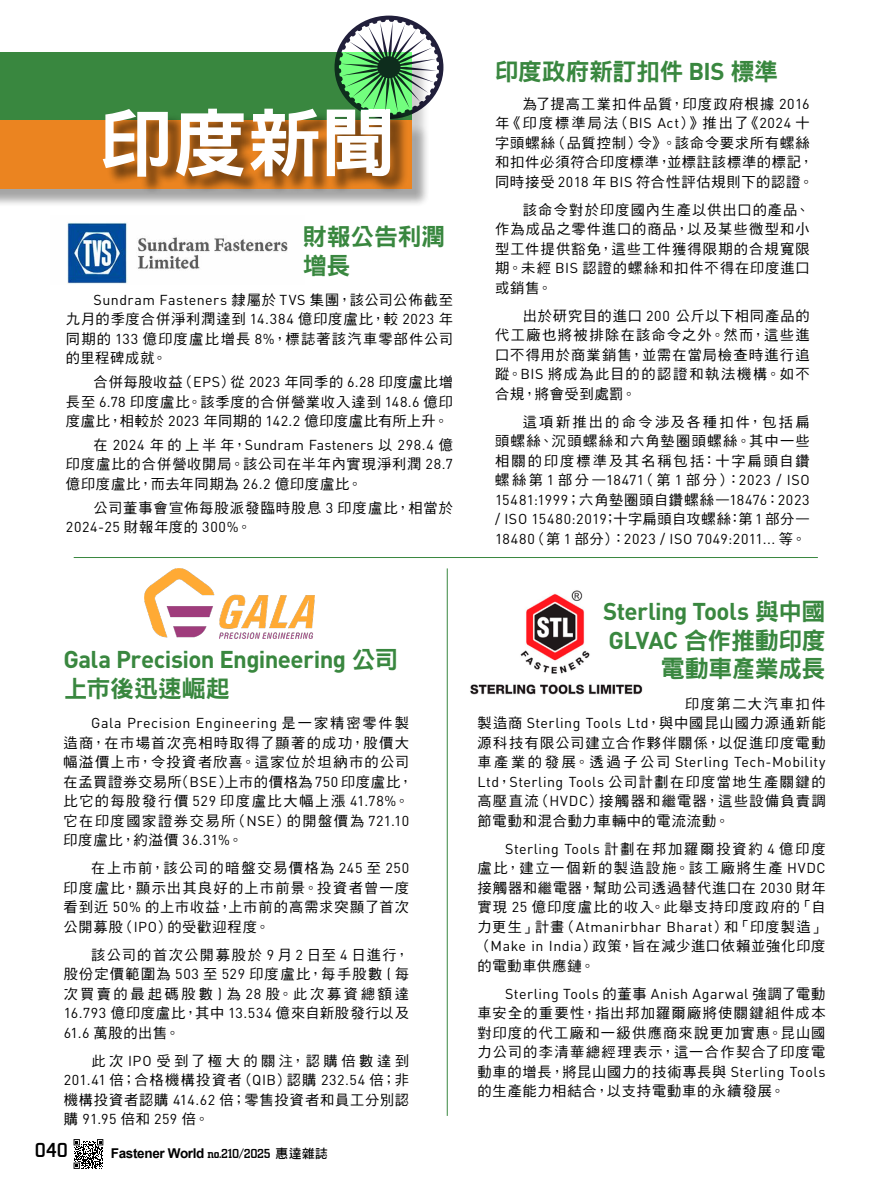
<style>
.page{position:relative;width:893px;height:1191px;background:#fff}
.page>*{position:absolute;margin:0;border:0;box-sizing:border-box;transform-origin:0 0}
.t1{font:75px "DF Hei Std W9";color:#fff}
.t2{font:24px/28.5px "DF Hei Std W9";letter-spacing:-.02em;color:#39873f}
.t3{font:700 24px "DIN";letter-spacing:-.025em;color:#39873f}
.t4{font:500 21px "City D";color:#000}
.t5{font:14.25px/19.5px "DF Hei Std W5";letter-spacing:.075em;color:#000;text-align:justify}
.t6{font:14.25px/19.5px "DIN Pro";letter-spacing:.035em;color:#000;text-align:justify}
.t7{font:14.25px/19.5px "DF Hei Std W5";letter-spacing:.095em;color:#000}
.t8{font:14.25px/19.5px "DF Hei Std W5";letter-spacing:.055em;color:#000}
.t9{font:14.25px/19.5px "DF Hei Std W5";letter-spacing:.05em;color:#000}
.t10{font:14.25px "DIN Pro";letter-spacing:.01em;color:#000}
.t11{font:14.25px "DF Hei Std W5";letter-spacing:.11em;color:#000}
.t12{font:700 13.5px "Arial";letter-spacing:-.025em;color:#000}
.s1{font-family:"DF Hei Std W5"}
.s2{font-family:"DIN Pro"}
.s3{font-family:"DF Hei Std W9";font-weight:400}
.s4{font-family:"City D";font-weight:500}
.s5{font-family:"DF Hei Std W7";font-weight:400;font-size:12.75px}
.s6{font-family:"DIN";font-weight:700}
</style>
<div class="page">
<div style="left:0;top:53px;width:411px;height:136px;background:#39873f"></div>
<div style="left:0;top:123px;width:430px;height:85px;background:#000;opacity:.2"></div>
<div style="left:0;top:121px;width:411px;height:68px;background:#eb8420"></div>
<div style="left:106px;top:111px;width:303px;height:84px;background:#000;opacity:.5"></div>
<svg style="left:74px;top:1139px;width:29px;height:30px"></svg>
<svg style="left:334px;top:16px;width:109px;height:103px"></svg>
<svg style="left:339px;top:20px;width:100px;height:95px"></svg>
<img style="left:67px;top:222px;width:221px;height:62px">
<hr style="left:74px;top:557px;width:744px;height:1px;background:#39873f">
<hr style="left:447px;top:568px;width:1px;height:547px;background:#39873f">
<img style="left:470px;top:590px;width:173px;height:105px">
<img style="left:144px;top:568px;width:170px;height:70px">
<h1 class="t1" style="left:100px;top:102px;width:298px">印度新聞</h1>
<h2 class="t2" style="left:303px;top:222px;width:144px">財報公告利潤增長</h2>
<p class="t6" style="left:94px;top:289px;width:361px">Sundram Fasteners <span class="s1">隸屬於</span> TVS <span class="s1">集團，該公司公佈截至</span></p>
<p class="t5" style="left:66px;top:309px;width:389px">九月的季度合併淨利潤達到 <span class="s2">14.384</span> 億印度盧比，較 <span class="s2">2023</span> 年同期的 <span class="s2">133</span> 億印度盧比增長 <span class="s2">8%</span>，標誌著該汽車零部件公司的里程碑成就。</p>
<p class="t5" style="left:66px;top:372px;width:389px;text-indent:28px">合併每股收益（<span class="s2">EPS</span>）從 <span class="s2">2023</span> 年同季的 <span class="s2">6.28</span> 印度盧比增長至 <span class="s2">6.78</span> 印度盧比。該季度的合併營業收入達到 <span class="s2">148.6</span> 億印度盧比，相較於 <span class="s2">2023</span> 年同期的 <span class="s2">142.2</span> 億印度盧比有所上升。</p>
<p class="t10" style="left:94px;top:435px;width:361px"><span class="s1">在</span> 2024 <span class="s1">年的上半年，</span>Sundram Fasteners <span class="s1">以</span> 298.4 <span class="s1">億</span></p>
<p class="t8" style="left:66px;top:454px;width:388px">印度盧比的合併營收開局。該公司在半年內實現淨利潤 <span class="s2">28.7</span>億印度盧比，而去年同期為 <span class="s2">26.2</span> 億印度盧比。</p>
<p class="t5" style="left:94px;top:497px;width:361px">公司董事會宣佈每股派發臨時股息 <span class="s2">3</span> 印度盧比，相當於</p>
<p class="t6" style="left:66px;top:516px;width:187px">2024-25 <span class="s1">財報年度的</span> 300%<span class="s1">。</span></p>
<h2 class="t3" style="left:63px;top:644px;width:337px">Gala Precision Engineering <span class="s3">公司</span></h2>
<h2 class="t2" style="left:64px;top:673px;width:168px">上市後迅速崛起</h2>
<p class="t6" style="left:91px;top:713px;width:319px">Gala Precision Engineering <span class="s1">是一家精密零件製</span></p>
<p class="t7" style="left:64px;top:732px;width:351px">造商，在市場首次亮相時取得了顯著的成功，股價大幅溢價上市，令投資者欣喜。這家位於坦納市的公司在孟買證券交易所（<span class="s2">BSE</span>）上市的價格為<span class="s2">750</span> 印度盧比，比它的每股發行價 <span class="s2">529</span> 印度盧比大幅上漲 <span class="s2">41.78%</span>。它在印度國家證券交易所（<span class="s2">NSE</span>）的開盤價為 <span class="s2">721.10</span>印度盧比，約溢價 <span class="s2">36.31%</span>。</p>
<p class="t5" style="left:64px;top:858px;width:347px;text-indent:28px">在上市前，該公司的暗盤交易價格為 <span class="s2">245</span> 至 <span class="s2">250</span>印度盧比，顯示出其良好的上市前景。投資者曾一度看到近 <span class="s2">50%</span> 的上市收益，上市前的高需求突顯了首次公開募股（<span class="s2">IPO</span>）的受歡迎程度。</p>
<p class="t5" style="left:64px;top:944px;width:347px;text-indent:28px">該公司的首次公開募股於 <span class="s2">9</span> 月 <span class="s2">2</span> 日至 <span class="s2">4</span> 日進行，股份定價範圍為 <span class="s2">503</span> 至 <span class="s2">529</span> 印度盧比，每手股數 <span class="s2">(</span> 每次買賣的最起碼股數 <span class="s2">)</span> 為 <span class="s2">28</span> 股。此次募資總額達<span class="s2">16.793</span> 億印度盧比，其中 <span class="s2">13.534</span> 億來自新股發行以及<span class="s2">61.6</span> 萬股的出售。</p>
<p class="t5" style="left:64px;top:1050px;width:347px;text-indent:28px">此次<span class="s2">IPO</span>受到了極大的關注，認購倍數達到<span class="s2">201.41</span> 倍；合格機構投資者（<span class="s2">QIB</span>）認購 <span class="s2">232.54</span> 倍；非機構投資者認購 <span class="s2">414.62</span> 倍；零售投資者和員工分別認</p>
<p class="t6" style="left:64px;top:1108px;width:147px"><span class="s1">購</span> 91.95 <span class="s1">倍和</span> 259 <span class="s1">倍。</span></p>
<h3 class="t4" style="left:35px;top:1138px;width:35px">040</h3>
<p class="t12" style="left:111px;top:1144px;width:219px">Fastener World <span class="s4">no.210/2025</span> <span class="s5">惠達雜誌</span></p>
<h2 class="t2" style="left:495px;top:57px;width:285px">印度政府新訂扣件 <span class="s6">BIS</span> 標準</h2>
<p class="t5" style="left:495px;top:94px;width:320px;text-align:left;text-indent:28px">為了提高工業扣件品質，印度政府根據 <span class="s2">2016</span>年《印度標準局法（<span class="s2">BIS Act</span>）》推出了《<span class="s2">2024</span> 十字頭螺絲（品質控制）令》。該命令要求所有螺絲和扣件必須符合印度標準，並標註該標準的標記，同時接受 <span class="s2">2018</span> 年 <span class="s2">BIS</span> 符合性評估規則下的認證。</p>
<p class="t5" style="left:495px;top:200px;width:316px;text-indent:28px">該命令對於印度國內生產以供出口的產品、作為成品之零件進口的商品，以及某些微型和小型工件提供豁免，這些工件獲得限期的合規寬限期。未經 <span class="s2">BIS</span> 認證的螺絲和扣件不得在印度進口或銷售。</p>
<p class="t5" style="left:495px;top:306px;width:316px;text-indent:28px">出於研究目的進口 <span class="s2">200</span> 公斤以下相同產品的代工廠也將被排除在該命令之外。然而，這些進口不得用於商業銷售，並需在當局檢查時進行追蹤。<span class="s2">BIS</span> 將成為此目的的認證和執法機構。如不合規，將會受到處罰。</p>
<p class="t5" style="left:495px;top:412px;width:316px;text-indent:28px">這項新推出的命令涉及各種扣件，包括扁頭螺絲、沉頭螺絲和六角墊圈頭螺絲。其中一些相關的印度標準及其名稱包括：十字扁頭自鑽</p>
<p class="t6" style="left:495px;top:470px;width:316px"><span class="s1">螺絲第</span> 1 <span class="s1">部分—</span>18471<span class="s1">（第</span> 1 <span class="s1">部分）：</span>2023 / ISO 15481:1999<span class="s1">；六角墊圈頭自鑽螺絲—</span>18476<span class="s1">：</span>2023 / ISO 15480:2019<span class="s1">；十字扁頭自攻螺絲：第</span> 1 <span class="s1">部分— </span>18480<span class="s1">（第</span> 1 <span class="s1">部分）：</span>2023 / ISO 7049:2011... <span class="s1">等。</span></p>
<h2 class="t3" style="left:603px;top:596px;width:224px">Sterling Tools <span class="s3">與中國</span></h2>
<h2 class="t2" style="left:609px;top:625px;width:218px;text-align:right"><span class="s6">GLVAC</span> 合作推動印度電動車產業成長</h2>
<p class="t11" style="left:685px;top:696px;width:142px">印度第二大汽車扣件</p>
<p class="t6" style="left:478px;top:713px;width:350px"><span class="s1">製造商</span> Sterling Tools Ltd<span class="s1">，與中國昆山國力源通新能</span></p>
<p class="t7" style="left:478px;top:732px;width:349px">源科技有限公司建立合作夥伴關係，以促進印度電動</p>
<p class="t6" style="left:478px;top:752px;width:350px"><span class="s1">車產業的發展。透過子公司</span> Sterling Tech-Mobility<br>Ltd<span class="s1">，</span>Sterling Tools <span class="s1">公司計劃在印度當地生產關鍵的</span></p>
<p class="t5" style="left:478px;top:791px;width:350px">高壓直流（<span class="s2">HVDC</span>）接觸器和繼電器，這些設備負責調節電動和混合動力車輛中的電流流動。</p>
<p class="t6" style="left:505px;top:838px;width:322px">Sterling Tools <span class="s1">計劃在邦加羅爾投資約</span> 4 <span class="s1">億印度</span></p>
<p class="t5" style="left:478px;top:858px;width:350px">盧比，建立一個新的製造設施。該工廠將生產 <span class="s2">HVDC</span>接觸器和繼電器，幫助公司透過替代進口在 <span class="s2">2030</span> 財年實現 <span class="s2">25</span> 億印度盧比的收入。此舉支持印度政府的「自</p>
<p class="t6" style="left:478px;top:916px;width:349px"><span class="s1">力更生」計畫（</span>Atmanirbhar Bharat<span class="s1">）和「印度製造」</span></p>
<p class="t9" style="left:478px;top:936px;width:350px">（<span class="s2">Make in India</span>）政策，旨在減少進口依賴並強化印度的電動車供應鏈。</p>
<p class="t6" style="left:505px;top:983px;width:322px">Sterling Tools <span class="s1">的董事</span> Anish Agarwal <span class="s1">強調了電動</span></p>
<p class="t5" style="left:478px;top:1003px;width:350px">車安全的重要性，指出邦加羅爾廠將使關鍵組件成本對印度的代工廠和一級供應商來說更加實惠。昆山國力公司的李清華總經理表示，這一合作契合了印度電動車的增長，將昆山國力的技術專長與 <span class="s2">Sterling Tools</span>的生產能力相結合，以支持電動車的永續發展。</p>
</div>
